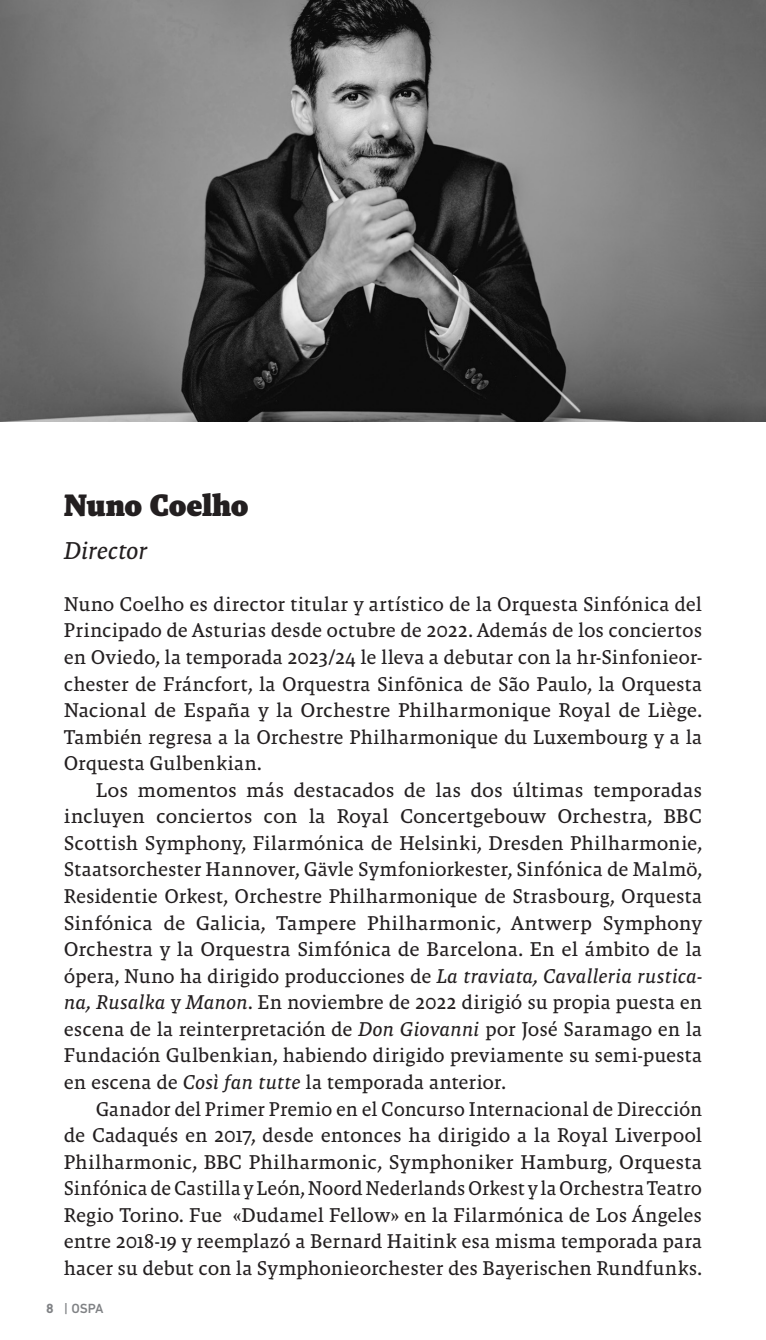
<style>
.page{position:relative;width:766px;height:1340px;background:#fff}
.page>*{position:absolute;margin:0;border:0;box-sizing:border-box;transform-origin:0 0}
.t1{font:900 31.5px "Malaga OT";color:#231f20}
.t2{font:italic 24.75px "Malaga OT";letter-spacing:-.02em;color:#231f20}
.t3{font:20.25px/26.6px "Malaga OT";letter-spacing:-.005em;color:#231f20;text-align:justify}
.t4{font:500 13.5px "DIN Next W1 G";color:#808285}
.s1{font-style:italic}
.s2{font-weight:700}
</style>
<div class="page">
<img style="left:0;top:0;width:765px;height:421px">
<h1 class="t1" style="left:64px;top:487px;width:186px">Nuno Coelho</h1>
<p class="t2" style="left:64px;top:536px;width:85px">Director</p>
<p class="t3" style="left:64px;top:590px;width:639px">Nuno Coelho es director titular y artístico de la Orquesta Sinfónica del Principado de Asturias desde octubre de 2022. Además de los conciertos en Oviedo, la temporada 2023/24 le lleva a debutar con la hr-Sinfonieor&shy;chester de Fráncfort, la Orquestra Sinfônica de São Paulo, la Orquesta Nacional de España y la Orchestre Philharmonique Royal de Liège.<br>También regresa a la Orchestre Philharmonique du Luxembourg y a la Orquesta Gulbenkian.</p>
<p class="t3" style="left:64px;top:776px;width:639px;text-indent:32px">Los momentos más destacados de las dos últimas temporadas incluyen conciertos con la Royal Concertgebouw Orchestra, BBC Scottish Symphony, Filarmónica de Helsinki, Dresden Philharmonie, Staatsorchester Hannover, Gävle Symfoniorkester, Sinfónica de Malmö, Residentie Orkest, Orchestre Philharmonique de Strasbourg, Orquesta Sinfónica de Galicia, Tampere Philharmonic, Antwerp Symphony Orchestra y la Orquestra Simfónica de Barcelona. En el ámbito de la ópera, Nuno ha dirigido producciones de <span class="s1">La traviata, Cavalleria rustica&shy;na, Rusalka</span> y <span class="s1">Manon</span>. En noviembre de 2022 dirigió su propia puesta en escena de la reinterpretación de <span class="s1">Don Giovanni</span> por José Saramago en la Fundación Gulbenkian, habiendo dirigido previamente su semi-puesta en escena de <span class="s1">Così fan tutte</span> la temporada anterior.</p>
<p class="t3" style="left:64px;top:1095px;width:639px;text-indent:32px">Ganador del Primer Premio en el Concurso Internacional de Dirección de Cadaqués en 2017, desde entonces ha dirigido a la Royal Liverpool Philharmonic, BBC Philharmonic, Symphoniker Hamburg, Orquesta Sinfónica de Castilla y León, Noord Nederlands Orkest y la Orchestra Teatro Regio Torino. Fue «Dudamel Fellow» en la Filarmónica de Los Ángeles entre 2018-19 y reemplazó a Bernard Haitink esa misma temporada para hacer su debut con la Symphonieorchester des Bayerischen Rundfunks.</p>
<p class="t4" style="left:46px;top:1300px;width:59px"><span class="s2">8</span> | OSPA</p>
</div>
